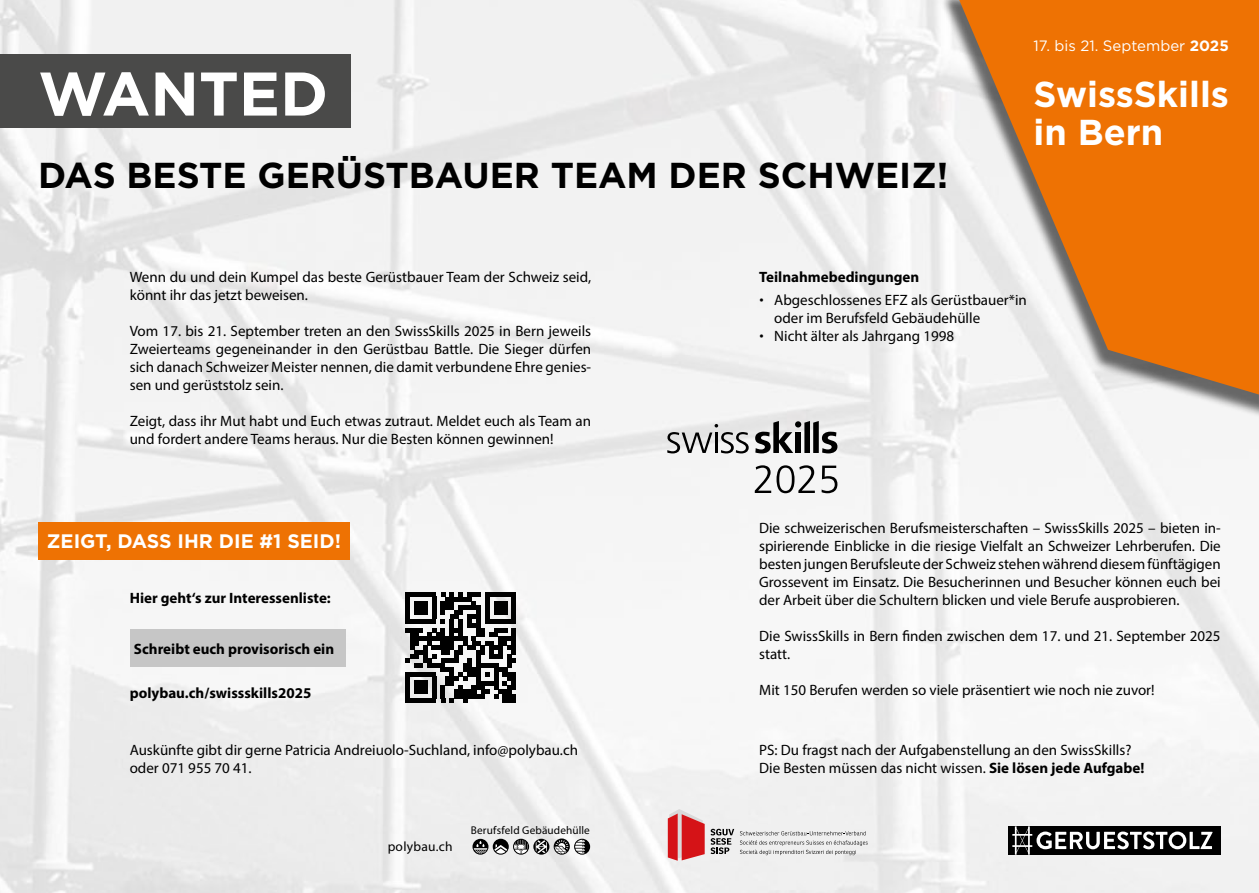
<style>
.page{position:relative;width:1259px;height:893px;background:#fff}
.page>*{position:absolute;margin:0;border:0;box-sizing:border-box;transform-origin:0 0}
.t1{font:700 61.5px "Gotham";color:#fff}
.t2{font:700 36px "Gotham";color:#000}
.t3{font:700 36px/37.5px "Gotham";color:#fff}
.t4{font:700 19.5px "Gotham";color:#fff}
.t5{font:15px/18px "Myriad Pro";color:#000}
.t6{font:700 15px "Myriad Pro";color:#000}
.t7{font:15px "Gotham";color:#fff}
.t8{font:13.5px "Myriad Pro";letter-spacing:.02em;color:#000}
.t9{font:11.25px "Myriad Pro";letter-spacing:.015em;color:#000}
.s1{font-weight:700}
.s2{font-weight:900}
</style>
<div class="page">
<img style="left:0;top:0;width:1259px;height:893px">
<svg style="left:472px;top:839px;width:16px;height:16px"></svg>
<svg style="left:474px;top:841px;width:13px;height:13px"></svg>
<div style="left:493px;top:839px;width:16px;height:16px;background:#000;border-radius:50%"></div>
<svg style="left:494px;top:844px;width:13px;height:10px"></svg>
<svg style="left:513px;top:839px;width:16px;height:16px"></svg>
<svg style="left:514px;top:840px;width:14px;height:14px"></svg>
<svg style="left:533px;top:839px;width:16px;height:16px"></svg>
<svg style="left:536px;top:840px;width:11px;height:13px"></svg>
<svg style="left:553px;top:838px;width:17px;height:17px"></svg>
<svg style="left:555px;top:840px;width:13px;height:14px"></svg>
<div style="left:574px;top:839px;width:16px;height:16px;background:#000;border-radius:50%"></div>
<svg style="left:575px;top:840px;width:10px;height:14px"></svg>
<div style="left:939px;top:0;width:320px;height:419px;background:#000;opacity:.58"></div>
<svg style="left:959px;top:0;width:300px;height:395px;fill:#ee7203"></svg>
<div style="left:0;top:54px;width:351px;height:74px;background:#4a4a49"></div>
<div style="left:38px;top:522px;width:312px;height:37px;background:#ee7203"></div>
<div style="left:130px;top:629px;width:215px;height:37px;background:#c6c6c6"></div>
<svg style="left:405px;top:592px;width:111px;height:111px"></svg>
<div style="left:405px;top:698px;width:31px;height:5px;background:#000"></div>
<div style="left:414px;top:681px;width:13px;height:13px;background:#000"></div>
<svg style="left:755px;top:421px;width:82px;height:32px"></svg>
<svg style="left:667px;top:424px;width:81px;height:29px"></svg>
<svg style="left:755px;top:465px;width:60px;height:28px"></svg>
<svg style="left:821px;top:466px;width:16px;height:27px"></svg>
<div style="left:1008px;top:826px;width:212px;height:29px;background:#000"></div>
<svg style="left:1012px;top:826px;width:200px;height:29px"></svg>
<svg style="left:668px;top:809px;width:36px;height:52px;background:#da5558"></svg>
<svg style="left:710px;top:829px;width:24px;height:25px"></svg>
<svg style="left:740px;top:831px;width:127px;height:24px"></svg>
<h1 class="t1" style="left:38px;top:58px;width:291px">WANTED</h1>
<h2 class="t2" style="left:38px;top:154px;width:912px">DAS BESTE GERÜSTBAUER TEAM DER SCHWEIZ!</h2>
<p class="t7" style="left:1033px;top:38px;width:197px">17. bis 21. September <span class="s1">2025</span></p>
<h2 class="t3" style="left:1033px;top:75px;width:197px">SwissSkills in Bern</h2>
<p class="t5" style="left:130px;top:268px;width:463px">Wenn du und dein Kumpel das beste Gerüstbauer Team der Schweiz seid, könnt ihr das jetzt beweisen.</p>
<p class="t5" style="left:130px;top:322px;width:463px;text-align:justify">Vom 17. bis 21. September treten an den SwissSkills 2025 in Bern jeweils Zweierteams gegeneinander in den Gerüstbau Battle. Die Sieger dürfen sich danach Schweizer Meister nennen, die damit verbundene Ehre genies&shy;sen und gerüststolz sein.</p>
<p class="t5" style="left:130px;top:412px;width:463px">Zeigt, dass ihr Mut habt und Euch etwas zutraut. Meldet euch als Team an und fordert andere Teams heraus. Nur die Besten können gewinnen!</p>
<p class="t5" style="left:759px;top:266px;width:269px;line-height:22.2px"><span class="s1">Teilnahmebedingungen<br></span><span class="s2">·</span> Abgeschlossenes EFZ als Gerüstbauer*in</p>
<p class="t5" style="left:759px;top:308px;width:222px;text-indent:15px">oder im Berufsfeld Gebäudehülle <span class="s2">·</span> Nicht älter als Jahrgang 1998</p>
<h3 class="t4" style="left:47px;top:529px;width:296px">ZEIGT, DASS IHR DIE #1 SEID!</h3>
<p class="t6" style="left:130px;top:589px;width:203px">Hier geht‘s zur Interessenliste:</p>
<p class="t6" style="left:134px;top:639px;width:202px">Schreibt euch provisorisch ein</p>
<p class="t6" style="left:130px;top:683px;width:183px">polybau.ch/swissskills2025</p>
<p class="t5" style="left:759px;top:518px;width:463px;text-align:justify">Die schweizerischen Berufsmeisterschaften – SwissSkills 2025 – bieten in&shy;spirierende Einblicke in die riesige Vielfalt an Schweizer Lehrberufen. Die besten jungen Berufsleute der Schweiz stehen während diesem fünftägigen Grossevent im Einsatz. Die Besucherinnen und Besucher können euch bei der Arbeit über die Schultern blicken und viele Berufe ausprobieren.</p>
<p class="t5" style="left:759px;top:626px;width:463px">Die SwissSkills in Bern finden zwischen dem 17. und 21. September 2025 statt.</p>
<p class="t5" style="left:759px;top:680px;width:397px">Mit 150 Berufen werden so viele präsentiert wie noch nie zuvor!</p>
<p class="t5" style="left:130px;top:741px;width:450px">Auskünfte gibt dir gerne Patricia Andreiuolo-Suchland, info@polybau.ch oder 071 955 70 41.</p>
<p class="t5" style="left:759px;top:741px;width:387px">PS: Du fragst nach der Aufgabenstellung an den SwissSkills?<br>Die Besten müssen das nicht wissen. <span class="s1">Sie lösen jede Aufgabe!</span></p>
<p class="t8" style="left:388px;top:838px;width:66px">polybau.ch</p>
<p class="t9" style="left:471px;top:823px;width:120px">Berufsfeld Gebäudehülle</p>
</div>
